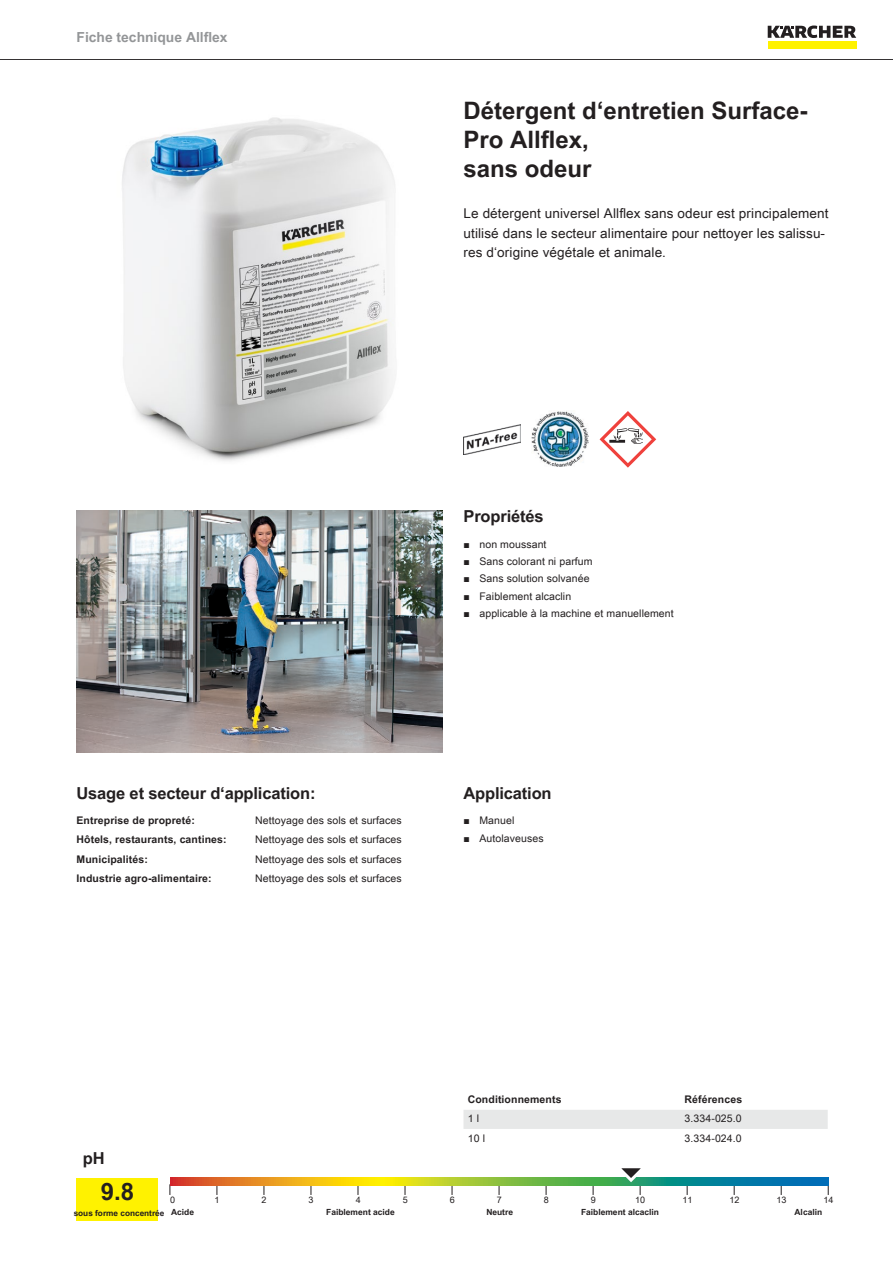
<style>
.page{position:relative;width:893px;height:1263px;background:#fff}
.page>*{position:absolute;margin:0;border:0;box-sizing:border-box;transform-origin:0 0}
.t1{font:700 24px/28.8px "Arial Unicode MS";color:#231f20}
.t2{font:700 16.5px "Arial Unicode MS";letter-spacing:-.01em;color:#231f20}
.t3{font:700 13.8px "Arial Unicode MS";color:#949698}
.t4{font:13.5px/19.5px "Arial Unicode MS";letter-spacing:.01em;color:#231f20}
.t5{font:10.5px "Arial Unicode MS";letter-spacing:.01em;color:#231f20}
.t6{font:700 10.5px "Arial Unicode MS";letter-spacing:.01em;color:#231f20}
.t7{font:9px "Arial Unicode MS";color:#231f20}
.t8{font:700 8.4px "Arial Unicode MS";color:#231f20}
.t9{font:700 8.25px "Arial Unicode MS";color:#231f20}
.s1{font-family:"Arial"}
.s2{font-size:8.4px}
</style>
<div class="page">
<hr style="left:0;top:59px;width:893px;height:1px;background:#231f20">
<div style="left:768px;top:42px;width:88px;height:7px;background:#fff200"></div>
<svg style="left:768px;top:26px;width:88px;height:12px"></svg>
<img style="left:122px;top:117px;width:274px;height:344px">
<img style="left:463px;top:424px;width:57px;height:30px">
<img style="left:531px;top:411px;width:57px;height:56px">
<svg style="left:600px;top:411px;width:56px;height:57px"></svg>
<img style="left:77px;top:510px;width:365px;height:243px">
<div style="left:77px;top:1178px;width:81px;height:42px;background:#fff200"></div>
<svg style="left:170px;top:1178px;width:658px;height:8px;background:#88a14a"></svg>
<svg style="left:613px;top:1168px;width:39px;height:27px"></svg>
<div style="left:463px;top:1110px;width:365px;height:19px;background:#e7e8e8"></div>
<h3 class="t3" style="left:77px;top:27px;width:153px">Fiche technique Allflex</h3>
<h1 class="t1" style="left:463px;top:97px;width:346px">Détergent d‘entretien Surface-<br>Pro Allflex,<br>sans odeur</h1>
<p class="t4" style="left:463px;top:203px;width:366px">Le détergent universel Allflex sans odeur est principalement utilisé dans le secteur alimentaire pour nettoyer les salissu&shy;res d‘origine végétale et animale.</p>
<h2 class="t2" style="left:463px;top:504px;width:82px">Propriétés</h2>
<p class="t5" style="left:463px;top:536px;width:85px"><span class="s1">■</span> non moussant</p>
<p class="t5" style="left:463px;top:554px;width:131px"><span class="s1">■</span> Sans colorant ni parfum</p>
<p class="t5" style="left:463px;top:571px;width:128px"><span class="s1">■</span> Sans solution solvanée</p>
<p class="t5" style="left:463px;top:588px;width:109px"><span class="s1">■</span> Faiblement alcaclin</p>
<p class="t5" style="left:463px;top:605px;width:212px"><span class="s1">■</span> applicable à la machine et manuellement</p>
<h2 class="t2" style="left:77px;top:780px;width:240px">Usage et secteur d‘application:</h2>
<p class="t6" style="left:77px;top:812px;width:120px">Entreprise de propreté:</p>
<p class="t5" style="left:255px;top:812px;width:148px">Nettoyage des sols et surfaces</p>
<p class="t6" style="left:77px;top:832px;width:152px">Hôtels, restaurants, cantines:</p>
<p class="t5" style="left:255px;top:832px;width:148px">Nettoyage des sols et surfaces</p>
<p class="t6" style="left:77px;top:851px;width:73px">Municipalités:</p>
<p class="t5" style="left:255px;top:851px;width:148px">Nettoyage des sols et surfaces</p>
<p class="t6" style="left:77px;top:871px;width:137px">Industrie agro-alimentaire:</p>
<p class="t5" style="left:255px;top:871px;width:148px">Nettoyage des sols et surfaces</p>
<h2 class="t2" style="left:463px;top:780px;width:90px">Application</h2>
<p class="t5" style="left:463px;top:813px;width:52px"><span class="s1">■</span> Manuel</p>
<p class="t5" style="left:463px;top:830px;width:82px"><span class="s1">■</span> Autolaveuses</p>
<p class="t6" style="left:468px;top:1092px;width:95px">Conditionnements</p>
<p class="t6" style="left:685px;top:1092px;width:59px">Références</p>
<p class="t5" style="left:468px;top:1111px;width:13px">1 l</p>
<p class="t5" style="left:685px;top:1111px;width:59px">3.334-025.0</p>
<p class="t5" style="left:468px;top:1130px;width:19px">10 l</p>
<p class="t5" style="left:685px;top:1130px;width:59px">3.334-024.0</p>
<h2 class="t2" style="left:83px;top:1146px;width:23px">pH</h2>
<h1 class="t1" style="left:101px;top:1178px;width:35px">9.8</h1>
<p class="t7" style="left:170px;top:1193px;width:7px">0</p>
<p class="t7" style="left:215px;top:1193px;width:7px">1</p>
<p class="t7" style="left:262px;top:1193px;width:7px">2</p>
<p class="t7" style="left:309px;top:1193px;width:7px">3</p>
<p class="t7" style="left:356px;top:1193px;width:7px">4</p>
<p class="t7" style="left:403px;top:1193px;width:7px">5</p>
<p class="t7" style="left:450px;top:1193px;width:7px">6</p>
<p class="t7" style="left:497px;top:1193px;width:7px">7</p>
<p class="t7" style="left:544px;top:1193px;width:7px">8</p>
<p class="t7" style="left:591px;top:1193px;width:7px">9</p>
<p class="t7" style="left:635px;top:1193px;width:12px">10</p>
<p class="t7" style="left:682px;top:1193px;width:12px">11</p>
<p class="t7" style="left:729px;top:1193px;width:12px">12</p>
<p class="t7" style="left:776px;top:1193px;width:12px">13</p>
<p class="t7" style="left:823px;top:1193px;width:12px">14</p>
<p class="t9" style="left:74px;top:1207px;width:122px">sous forme concentrée <span class="s2">Acide</span></p>
<p class="t8" style="left:326px;top:1206px;width:70px">Faiblement acide</p>
<p class="t8" style="left:486px;top:1206px;width:28px">Neutre</p>
<p class="t8" style="left:581px;top:1206px;width:79px">Faiblement alcaclin</p>
<p class="t8" style="left:794px;top:1206px;width:29px">Alcalin</p>
</div>
